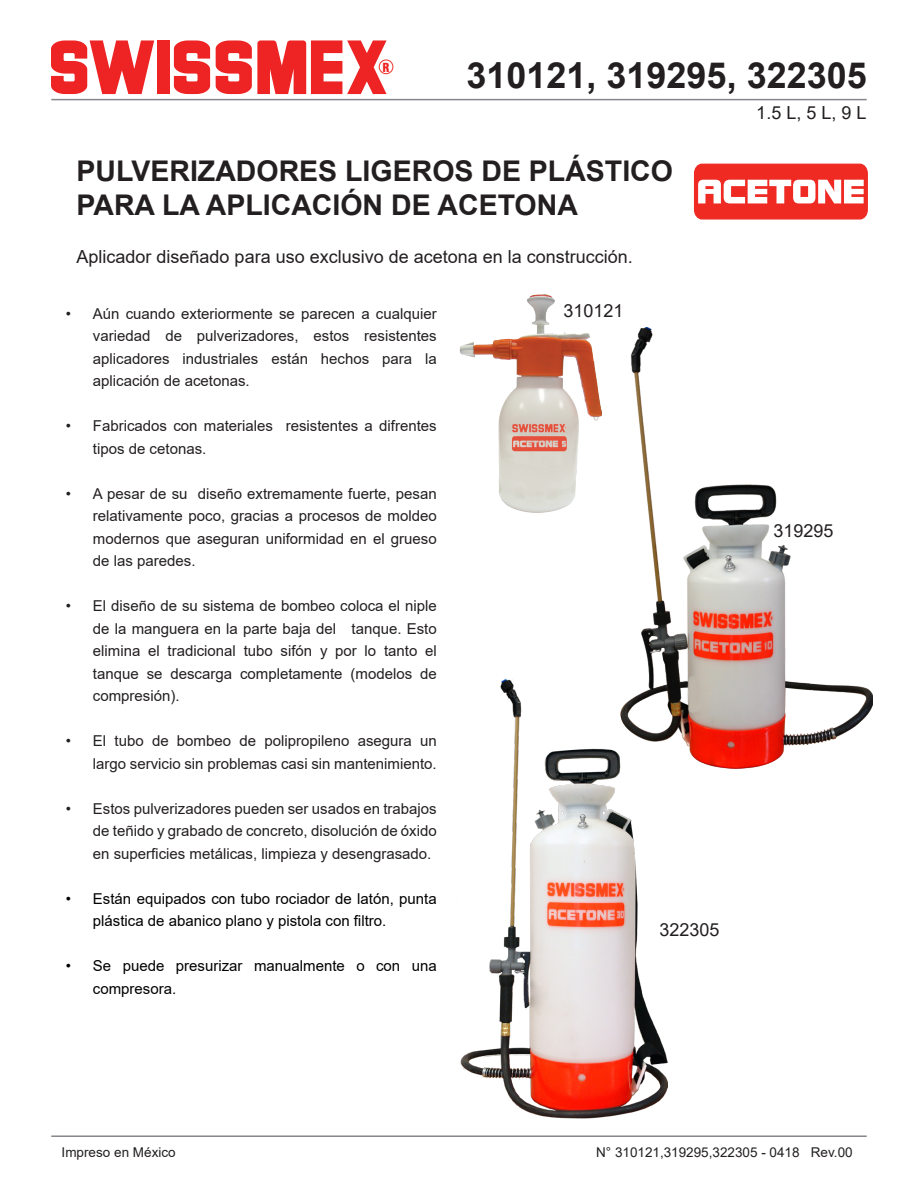
<style>
.page{position:relative;width:918px;height:1188px;background:#fff}
.page>*{position:absolute;margin:0;border:0;box-sizing:border-box;transform-origin:0 0}
.t1{font:700 36px "Arial";color:#231f20}
.t2{font:700 28.5px "Arial";color:#231f20}
.t3{font:18px "Arial";color:#231f20}
.t4{font:15px/22.5px "Arial";color:#231f20;text-align:justify}
.t5{font:15px/22.5px "Arial";color:#000}
.t6{font:13.5px "Arial";color:#231f20}
.t7{font:900 condensed 12.15px "Swiss 721 BT";color:#ee2323}
</style>
<div class="page">
<hr style="left:52px;top:99px;width:814px;height:1px;background:#85878c">
<hr style="left:52px;top:1135px;width:814px;height:2px;background:#85878c">
<svg style="left:216px;top:40px;width:171px;height:54px"></svg>
<svg style="left:174px;top:40px;width:36px;height:54px"></svg>
<div style="left:157px;top:40px;width:13px;height:54px;background:#ee2323"></div>
<svg style="left:51px;top:40px;width:103px;height:54px"></svg>
<div style="left:379px;top:60px;width:14px;height:14px;border:1px solid #ef3029;border-radius:50%"></div>
<img style="left:460px;top:678px;width:207px;height:441px">
<img style="left:621px;top:328px;width:252px;height:440px">
<img style="left:460px;top:294px;width:142px;height:219px">
<svg style="left:694px;top:163px;width:174px;height:57px"></svg>
<p class="t7" style="left:383px;top:60px;width:9px">R</p>
<p class="t1" style="left:466px;top:49px;width:402px">310121, 319295, 322305</p>
<p class="t3" style="left:756px;top:100px;width:112px">1.5 L, 5 L, 9 L</p>
<p class="t2" style="left:77px;top:151px;width:598px">PULVERIZADORES LIGEROS DE PLÁSTICO</p>
<p class="t2" style="left:77px;top:185px;width:503px">PARA LA APLICACIÓN DE ACETONA</p>
<p class="t3" style="left:77px;top:244px;width:558px">Aplicador diseñado para uso exclusivo de acetona en la construcción.</p>
<p class="t3" style="left:563px;top:298px;width:62px">310121</p>
<p class="t4" style="left:93px;top:302px;width:345px;text-indent:-27px">• Aún cuando exteriormente se parecen a cualquier variedad de pulverizadores, estos resistentes aplicadores industriales están hechos para la aplicación de acetonas.</p>
<p class="t4" style="left:93px;top:415px;width:345px;text-indent:-27px">• Fabricados con materiales resistentes a difrentes tipos de cetonas.</p>
<p class="t4" style="left:93px;top:482px;width:345px;text-indent:-27px">• A pesar de su diseño extremamente fuerte, pesan relativamente poco, gracias a procesos de moldeo modernos que aseguran uniformidad en el grueso de las paredes.</p>
<p class="t4" style="left:93px;top:595px;width:345px;text-indent:-27px">• El diseño de su sistema de bombeo coloca el niple de la manguera en la parte baja del tanque. Esto elimina el tradicional tubo sifón y por lo tanto el tanque se descarga completamente (modelos de compresión).</p>
<p class="t4" style="left:66px;top:730px;width:372px;text-align:right">• El tubo de bombeo de polipropileno asegura un largo servicio sin problemas casi sin mantenimiento.</p>
<p class="t4" style="left:93px;top:797px;width:345px;text-indent:-27px">• Estos pulverizadores pueden ser usados en trabajos de teñido y grabado de concreto, disolución de óxido en superficies metálicas, limpieza y desengrasado.</p>
<p class="t5" style="left:93px;top:887px;width:345px;text-indent:-27px">• Están equipados con tubo rociador de latón, punta plástica de abanico plano y pistola con filtro.</p>
<p class="t5" style="left:93px;top:955px;width:345px;text-indent:-27px">• Se puede presurizar manualmente o con una compresora.</p>
<p class="t3" style="left:659px;top:917px;width:62px">322305</p>
<p class="t3" style="left:773px;top:518px;width:62px">319295</p>
<p class="t6" style="left:62px;top:1143px;width:116px">Impreso en México</p>
<p class="t6" style="left:596px;top:1143px;width:258px">N° 310121,319295,322305 - 0418 Rev.00</p>
</div>
